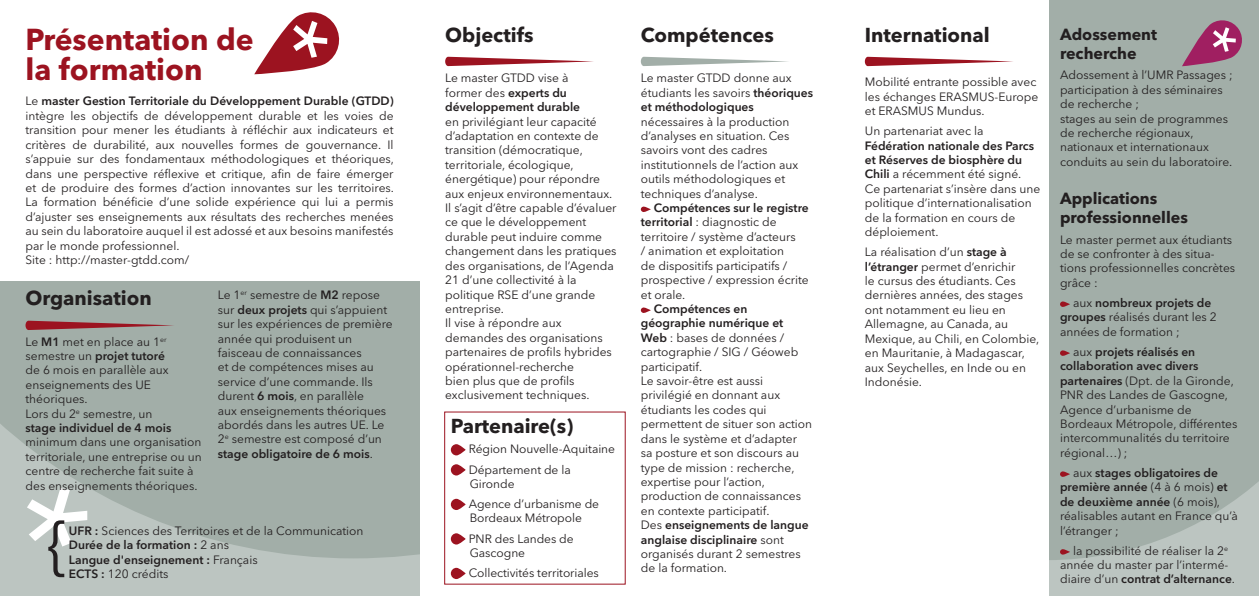
<style>
.page{position:relative;width:1259px;height:596px;background:#fff}
.page>*{position:absolute;margin:0;border:0;box-sizing:border-box;transform-origin:0 0}
.t1{font:63.9px "Avenir Next LT Pro";color:#231f20}
.SPPresentationTitre{font:700 30px/30px "Avenir Next LT Pro";color:#9c1320}
.SPTeachingOrganizati{font:700 20px "Avenir Next LT Pro";color:#231f20}
.SPPartnerTitre{font:700 20px "Avenir Next LT Pro";color:#231f20}
.t2{font:700 16px/19.2px "Avenir Next LT Pro";color:#231f20}
.SPPresentationTexte{font:12px/14.4px "Avenir Next LT Pro";color:#231f20}
.SPPartnerTitre-2{font:12px/14.4px "Avenir Next LT Pro";letter-spacing:-.005em;color:#231f20}
.SPPresentationTexte-2{font:600 12px "Avenir Next LT Pro";color:#231f20}
.s1{font-weight:600}
.s2{font-weight:400}
</style>
<div class="page">
<div style="left:1049px;top:0;width:210px;height:595px;background:#bcc5c1"></div>
<div style="left:1049px;top:0;width:210px;height:559px;background:#a2aea8"></div>
<div style="left:0;top:281px;width:420px;height:314px;background:#bcc5c1"></div>
<svg style="left:0;top:281px;width:420px;height:277px;background:#a4b0aa"></svg>
<svg style="left:27px;top:487px;width:60px;height:59px"></svg>
<svg style="left:865px;top:57px;width:148px;height:9px"></svg>
<svg style="left:1060px;top:301px;width:10px;height:6px"></svg>
<svg style="left:1060px;top:350px;width:10px;height:5px"></svg>
<svg style="left:1060px;top:471px;width:10px;height:5px"></svg>
<svg style="left:1060px;top:549px;width:10px;height:5px"></svg>
<svg style="left:254px;top:12px;width:86px;height:62px"></svg>
<svg style="left:1182px;top:18px;width:62px;height:48px;background:#a76c8a"></svg>
<svg style="left:641px;top:206px;width:10px;height:6px"></svg>
<svg style="left:641px;top:307px;width:10px;height:6px"></svg>
<svg style="left:451px;top:444px;width:15px;height:11px"></svg>
<svg style="left:451px;top:464px;width:15px;height:11px"></svg>
<svg style="left:451px;top:498px;width:15px;height:11px"></svg>
<svg style="left:451px;top:533px;width:15px;height:11px"></svg>
<svg style="left:451px;top:567px;width:15px;height:11px"></svg>
<svg style="left:26px;top:320px;width:148px;height:10px"></svg>
<svg style="left:445px;top:57px;width:148px;height:9px"></svg>
<svg style="left:641px;top:57px;width:147px;height:9px"></svg>
<p class="SPPresentationTitre" style="left:26px;top:24px;width:230px">Présentation de la formation</p>
<p class="SPPresentationTexte" style="left:26px;top:94px;width:370px;text-align:justify">Le <span class="s1">master Gestion Territoriale du Développement Durable (GTDD) </span>intègre les objectifs de développement durable et les voies de transition pour mener les étudiants à réfléchir aux indicateurs et critères de durabilité, aux nouvelles formes de gouvernance. Il s’appuie sur des fondamentaux méthodologiques et théoriques, dans une perspective réflexive et critique, afin de faire émerger et de produire des formes d’action innovantes sur les territoires.<br>La formation bénéficie d’une solide expérience qui lui a permis d’ajuster ses enseignements aux résultats des recherches menées au sein du laboratoire auquel il est adossé et aux besoins manifestés par le monde professionnel.</p>
<p class="SPPresentationTexte" style="left:26px;top:252px;width:165px">Site : http://master-gtdd.com/</p>
<p class="SPTeachingOrganizati" style="left:26px;top:286px;width:128px">Organisation</p>
<p class="SPPresentationTexte" style="left:26px;top:334px;width:145px">Le <span class="s1">M1</span> met en place au 1<sup>er </sup>semestre un <span class="s1">projet tutoré </span>de 6 mois en parallèle aux enseignements des UE théoriques.</p>
<p class="SPPresentationTexte" style="left:26px;top:406px;width:178px">Lors du 2<sup>e</sup> semestre, un<br><span class="s1">stage individuel de 4 mois </span>minimum dans une organisation territoriale, une entreprise ou un centre de recherche fait suite à des enseignements théoriques.</p>
<p class="SPPresentationTexte" style="left:218px;top:287px;width:176px">Le 1<sup>er</sup> semestre de <span class="s1">M2</span> repose sur <span class="s1">deux projets</span> qui s’appuient sur les expériences de première année qui produisent un faisceau de connaissances<br>et de compétences mises au service d’une commande. Ils durent <span class="s1">6 mois</span>, en parallèle<br>aux enseignements théoriques abordés dans les autres UE. Le<br>2<sup>e</sup> semestre est composé d’un <span class="s1">stage obligatoire de 6 mois</span>.</p>
<p class="t1" style="left:48px;top:506px;width:21px">{</p>
<p class="SPPresentationTexte" style="left:69px;top:523px;width:296px"><span class="s1">UFR :</span> Sciences des Territoires et de la Communication</p>
<p class="SPPresentationTexte-2" style="left:69px;top:537px;width:161px">Durée de la formation : <span class="s2">2 ans</span></p>
<p class="SPPresentationTexte-2" style="left:69px;top:551px;width:190px">Langue d'enseignement : <span class="s2">Français</span></p>
<p class="SPPresentationTexte" style="left:69px;top:566px;width:101px"><span class="s1">ECTS :</span> 120 crédits</p>
<p class="SPTeachingOrganizati" style="left:445px;top:23px;width:90px">Objectifs</p>
<p class="SPPresentationTexte" style="left:445px;top:71px;width:173px">Le master GTDD vise à<br>former des <span class="s1">experts du développement durable<br></span>en privilégiant leur capacité d’adaptation en contexte de transition (démocratique, territoriale, écologique, énergétique) pour répondre aux enjeux environnementaux.<br>Il s’agit d’être capable d’évaluer ce que le développement durable peut induire comme changement dans les pratiques des organisations, de l’Agenda<br>21 d’une collectivité à la politique RSE d’une grande entreprise.</p>
<p class="SPPresentationTexte" style="left:445px;top:316px;width:168px">Il vise à répondre aux demandes des organisations partenaires de profils hybrides opérationnel-recherche<br>bien plus que de profils exclusivement techniques.</p>
<p class="SPPartnerTitre" style="left:451px;top:414px;width:124px">Partenaire(s)</p>
<p class="SPPartnerTitre-2" style="left:469px;top:441px;width:148px">Région Nouvelle-Aquitaine</p>
<p class="SPPartnerTitre-2" style="left:469px;top:462px;width:104px">Département de la<br>Gironde</p>
<p class="SPPartnerTitre-2" style="left:469px;top:496px;width:132px">Agence d’urbanisme de<br>Bordeaux Métropole</p>
<p class="SPPartnerTitre-2" style="left:469px;top:530px;width:107px">PNR des Landes de<br>Gascogne</p>
<p class="SPPartnerTitre-2" style="left:469px;top:565px;width:132px">Collectivités territoriales</p>
<p class="SPTeachingOrganizati" style="left:641px;top:23px;width:134px">Compétences</p>
<p class="SPPresentationTexte" style="left:641px;top:71px;width:174px">Le master GTDD donne aux étudiants les savoirs <span class="s1">théoriques et méthodologiques </span>nécessaires à la production d’analyses en situation. Ces savoirs vont des cadres institutionnels de l’action aux outils méthodologiques et techniques d’analyse.</p>
<p class="SPPresentationTexte" style="left:641px;top:200px;width:169px;text-indent:13px"><span class="s1">Compétences sur le registre territorial</span> : diagnostic de territoire / système d’acteurs<br>/ animation et exploitation<br>de dispositifs participatifs / prospective / expression écrite et orale.</p>
<p class="SPPresentationTexte" style="left:641px;top:301px;width:159px;text-indent:13px"><span class="s1">Compétences en géographie numérique et<br>Web</span> : bases de données / cartographie / SIG / Géoweb participatif.</p>
<p class="SPPresentationTexte" style="left:641px;top:373px;width:173px">Le savoir-être est aussi privilégié en donnant aux étudiants les codes qui permettent de situer son action dans le système et d’adapter<br>sa posture et son discours au type de mission : recherche, expertise pour l’action, production de connaissances en contexte participatif.</p>
<p class="SPPresentationTexte" style="left:641px;top:517px;width:169px">Des <span class="s1">enseignements de langue anglaise disciplinaire</span> sont organisés durant 2 semestres de la formation.</p>
<p class="SPPartnerTitre" style="left:865px;top:23px;width:126px">International</p>
<p class="SPPresentationTexte" style="left:865px;top:75px;width:175px">Mobilité entrante possible avec les échanges ERASMUS-Europe et ERASMUS Mundus.</p>
<p class="SPPresentationTexte" style="left:865px;top:124px;width:177px">Un partenariat avec la<br><span class="s1">Fédération nationale des Parcs et Réserves de biosphère du<br>Chili</span> a récemment été signé.<br>Ce partenariat s’insère dans une politique d’internationalisation de la formation en cours de déploiement.</p>
<p class="SPPresentationTexte" style="left:865px;top:244px;width:176px">La réalisation d’un <span class="s1">stage à l’étranger</span> permet d’enrichir<br>le cursus des étudiants. Ces dernières années, des stages ont notamment eu lieu en<br>Allemagne, au Canada, au<br>Mexique, au Chili, en Colombie, en Mauritanie, à Madagascar, aux Seychelles, en Inde ou en<br>Indonésie.</p>
<p class="t2" style="left:1060px;top:25px;width:99px">Adossement recherche</p>
<p class="SPPresentationTexte" style="left:1060px;top:68px;width:174px">Adossement à l’UMR Passages ; participation à des séminaires de recherche ;<br>stages au sein de programmes de recherche régionaux, nationaux et internationaux conduits au sein du laboratoire.</p>
<p class="t2" style="left:1060px;top:189px;width:99px">Applications</p>
<p class="t2" style="left:1060px;top:208px;width:129px">professionnelles</p>
<p class="SPPresentationTexte" style="left:1060px;top:232px;width:177px">Le master permet aux étudiants de se confronter à des situa&shy;tions professionnelles concrètes grâce :</p>
<p class="SPPresentationTexte" style="left:1060px;top:295px;width:158px;text-indent:13px">aux <span class="s1">nombreux projets de groupes</span> réalisés durant les 2 années de formation ;</p>
<p class="SPPresentationTexte" style="left:1060px;top:344px;width:179px;text-indent:13px">aux <span class="s1">projets réalisés en collaboration avec divers partenaires</span> (Dpt. de la Gironde,<br>PNR des Landes de Gascogne,<br>Agence d’urbanisme de<br>Bordeaux Métropole, différentes intercommunalités du territoire régional…) ;</p>
<p class="SPPresentationTexte" style="left:1060px;top:465px;width:179px;text-indent:13px">aux <span class="s1">stages obligatoires de première année</span> (4 à 6 mois) <span class="s1">et de deuxième année</span> (6 mois), réalisables autant en France qu’à l’étranger ;</p>
<p class="SPPresentationTexte" style="left:1060px;top:543px;width:176px;text-align:center">la possibilité de réaliser la 2<sup>e </sup>année du master par l’intermé&shy;diaire d’un <span class="s1">contrat d’alternance</span>.</p>
</div>
